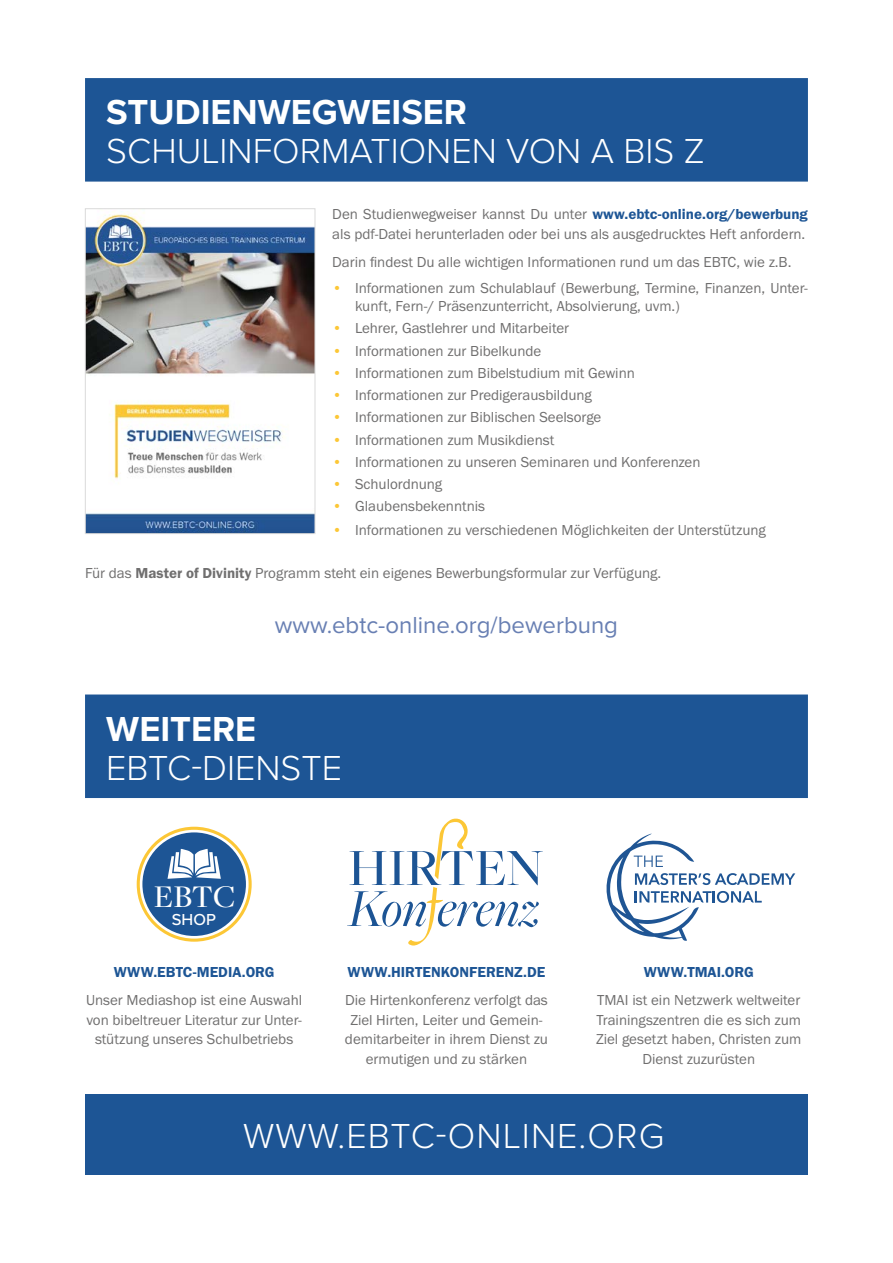
<style>
.page{position:relative;width:893px;height:1263px;background:#fff}
.page>*{position:absolute;margin:0;border:0;box-sizing:border-box;transform-origin:0 0}
.t1{font:italic 55.5px "Freight Big Pro";color:#1c5494}
.t2{font:500 54.15px "Freight Big Pro";color:#1c5494}
.H1-EBTC{font:300 36px/39px "Proxima Nova";color:#fff}
.H1-EBTC-2{font:300 36px "Proxima Nova";letter-spacing:.03em;color:#fff}
.t3{font:500 32.7px "Freight Disp Pro";color:#fff}
.t4{font:24px "Proxima Nova";color:#687fb3}
.t5{font:500 16.5px "Proxima Nova";color:#fff}
.Absatz{font:15px/19.5px "Franklin Gothic URW Boo";color:#706f6f;text-align:center}
.Absatz-2{font:15px "Franklin Gothic URW Dem";color:#1d5595}
.s1{font-weight:700}
.s2{font-family:"Franklin Gothic URW Dem";color:#1d5595}
.s3{color:#fcc736}
.s4{font-family:"Franklin Gothic URW Dem"}
</style>
<div class="page">
<div style="left:85px;top:78px;width:723px;height:104px;background:#1d5595"></div>
<div style="left:85px;top:694px;width:723px;height:104px;background:#1d5595"></div>
<img style="left:87px;top:211px;width:226px;height:321px">
<div style="left:85px;top:208px;width:230px;height:326px;border:1px solid #dadada"></div>
<svg style="left:606px;top:833px;width:189px;height:108px"></svg>
<svg style="left:408px;top:887px;width:35px;height:58px"></svg>
<svg style="left:435px;top:818px;width:33px;height:61px"></svg>
<div style="left:85px;top:1095px;width:723px;height:80px;background:#1d5595"></div>
<svg style="left:138px;top:828px;width:112px;height:112px"></svg>
<div style="left:137px;top:827px;width:115px;height:115px;border:3px solid #fcc736;border-radius:50%"></div>
<div style="left:142px;top:832px;width:104px;height:104px;background:#1d5595;border-radius:50%"></div>
<svg style="left:167px;top:849px;width:54px;height:30px"></svg>
<p class="H1-EBTC" style="left:106px;top:91px;width:600px"><span class="s1">STUDIENWEGWEISER<br></span>SCHULINFORMATIONEN VON A BIS Z</p>
<p class="Absatz" style="left:332px;top:204px;width:477px;text-align:left">Den Studienwegweiser kannst Du unter <span class="s2">www.ebtc-online.org/bewerbung </span>als pdf-Datei herunterladen oder bei uns als ausgedrucktes Heft anfordern.</p>
<p class="Absatz" style="left:332px;top:252px;width:461px">Darin findest Du alle wichtigen Informationen rund um das EBTC, wie z.B.</p>
<p class="Absatz" style="left:355px;top:279px;width:454px;line-height:18px;text-align:left;text-indent:-23px"><span class="s3">•</span> Informationen zum Schulablauf (Bewerbung, Termine, Finanzen, Unter&shy;kunft, Fern-/ Präsenzunterricht, Absolvierung, uvm.)</p>
<p class="Absatz" style="left:332px;top:318px;width:238px"><span class="s3">•</span> Lehrer, Gastlehrer und Mitarbeiter</p>
<p class="Absatz" style="left:332px;top:341px;width:211px"><span class="s3">•</span> Informationen zur Bibelkunde</p>
<p class="Absatz" style="left:332px;top:363px;width:304px"><span class="s3">•</span> Informationen zum Bibelstudium mit Gewinn</p>
<p class="Absatz" style="left:332px;top:385px;width:261px"><span class="s3">•</span> Informationen zur Predigerausbildung</p>
<p class="Absatz" style="left:332px;top:407px;width:271px"><span class="s3">•</span> Informationen zur Biblischen Seelsorge</p>
<p class="Absatz" style="left:332px;top:430px;width:224px"><span class="s3">•</span> Informationen zum Musikdienst</p>
<p class="Absatz" style="left:332px;top:452px;width:370px"><span class="s3">•</span> Informationen zu unseren Seminaren und Konferenzen</p>
<p class="Absatz" style="left:332px;top:474px;width:112px"><span class="s3">•</span> Schulordnung</p>
<p class="Absatz" style="left:332px;top:496px;width:154px"><span class="s3">•</span> Glaubensbekenntnis</p>
<p class="Absatz" style="left:332px;top:520px;width:435px"><span class="s3">•</span> Informationen zu verschiedenen Möglichkeiten der Unterstützung</p>
<p class="Absatz" style="left:85px;top:563px;width:578px">Für das <span class="s4">Master of Divinity</span> Programm steht ein eigenes Bewerbungsformular zur Verfügung.</p>
<h3 class="t4" style="left:275px;top:607px;width:345px">www.ebtc-online.org/bewerbung</h3>
<p class="H1-EBTC" style="left:106px;top:707px;width:237px"><span class="s1">WEITERE<br></span>EBTC-DIENSTE</p>
<h3 class="t3" style="left:154px;top:875px;width:83px">EBTC</h3>
<h3 class="t5" style="left:172px;top:907px;width:46px">SHOP</h3>
<p class="Absatz-2" style="left:114px;top:963px;width:162px">WWW.EBTC-MEDIA.ORG</p>
<p class="Absatz" style="left:86px;top:990px;width:218px">Unser Mediashop ist eine Auswahl von bibeltreuer Literatur zur Unter&shy;stützung unseres Schulbetriebs</p>
<p class="t2" style="left:348px;top:832px;width:197px">HIRTEN</p>
<p class="t1" style="left:348px;top:872px;width:192px">Kon erenz</p>
<p class="Absatz-2" style="left:348px;top:963px;width:199px">WWW.HIRTENKONFERENZ.DE</p>
<p class="Absatz" style="left:345px;top:990px;width:205px">Die Hirtenkonferenz verfolgt das<br>Ziel Hirten, Leiter und Gemein&shy;demitarbeiter in ihrem Dienst zu ermutigen und zu stärken</p>
<p class="Absatz-2" style="left:644px;top:963px;width:112px">WWW.TMAI.ORG</p>
<p class="Absatz" style="left:596px;top:990px;width:207px">TMAI ist ein Netzwerk weltweiter<br>Trainingszentren die es sich zum<br>Ziel gesetzt haben, Christen zum<br>Dienst zuzurüsten</p>
<p class="H1-EBTC-2" style="left:243px;top:1109px;width:423px">WWW.EBTC-ONLINE.ORG</p>
</div>
